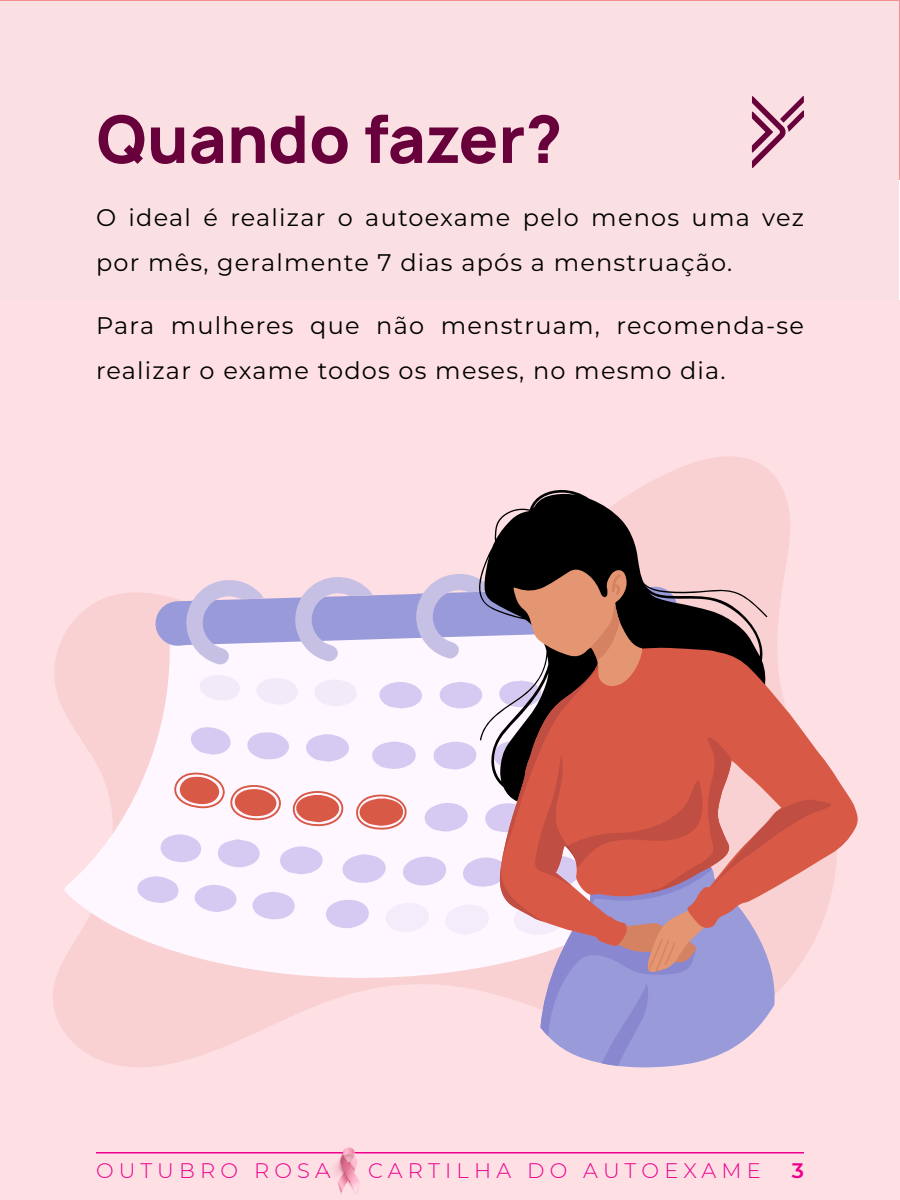
<style>
.page{position:relative;width:900px;height:1200px;background:#fff}
.page>*{position:absolute;margin:0;border:0;box-sizing:border-box;transform-origin:0 0}
.t1{font:800 63px "Manrope 3";color:#68003c}
.t2{font:24px/45px "Montserrat";letter-spacing:.05em;color:#000}
.t3{font:300 21px "Montserrat";letter-spacing:.25em;color:#ec008c}
.t4{font:600 21px "Montserrat";color:#ec008c}
</style>
<div class="page">
<div style="left:1px;top:1px;width:898px;height:1198px;background:#fadfe3"></div>
<div style="left:0;top:300px;width:900px;height:900px;background:#fedfe4"></div>
<svg style="left:53px;top:456px;width:737px;height:612px"></svg>
<svg style="left:64px;top:624px;width:72px;height:354px;fill:#f9d1d2"></svg>
<svg style="left:478px;top:490px;width:290px;height:77px;background:#9a8284"></svg>
<svg style="left:845px;top:791px;width:13px;height:52px"></svg>
<svg style="left:136px;top:567px;width:709px;height:499px;background:#dab3bc"></svg>
<hr style="left:96px;top:1152px;width:708px;height:2px;background:#ec008c">
<svg style="left:328px;top:1148px;width:32px;height:47px"></svg>
<svg style="left:752px;top:96px;width:52px;height:72px"></svg>
<h1 class="t1" style="left:96px;top:97px;width:468px">Quando fazer?</h1>
<p class="t2" style="left:96px;top:194px;width:709px">O ideal é realizar o autoexame pelo menos uma vez por mês, geralmente 7 dias após a menstruação.</p>
<p class="t2" style="left:96px;top:302px;width:710px">Para mulheres que não menstruam, recomenda-se realizar o exame todos os meses, no mesmo dia.</p>
<p class="t3" style="left:96px;top:1157px;width:666px">OUTUBRO ROSA | CARTILHA DO AUTOEXAME</p>
<p class="t4" style="left:792px;top:1156px;width:14px">3</p>
</div>
